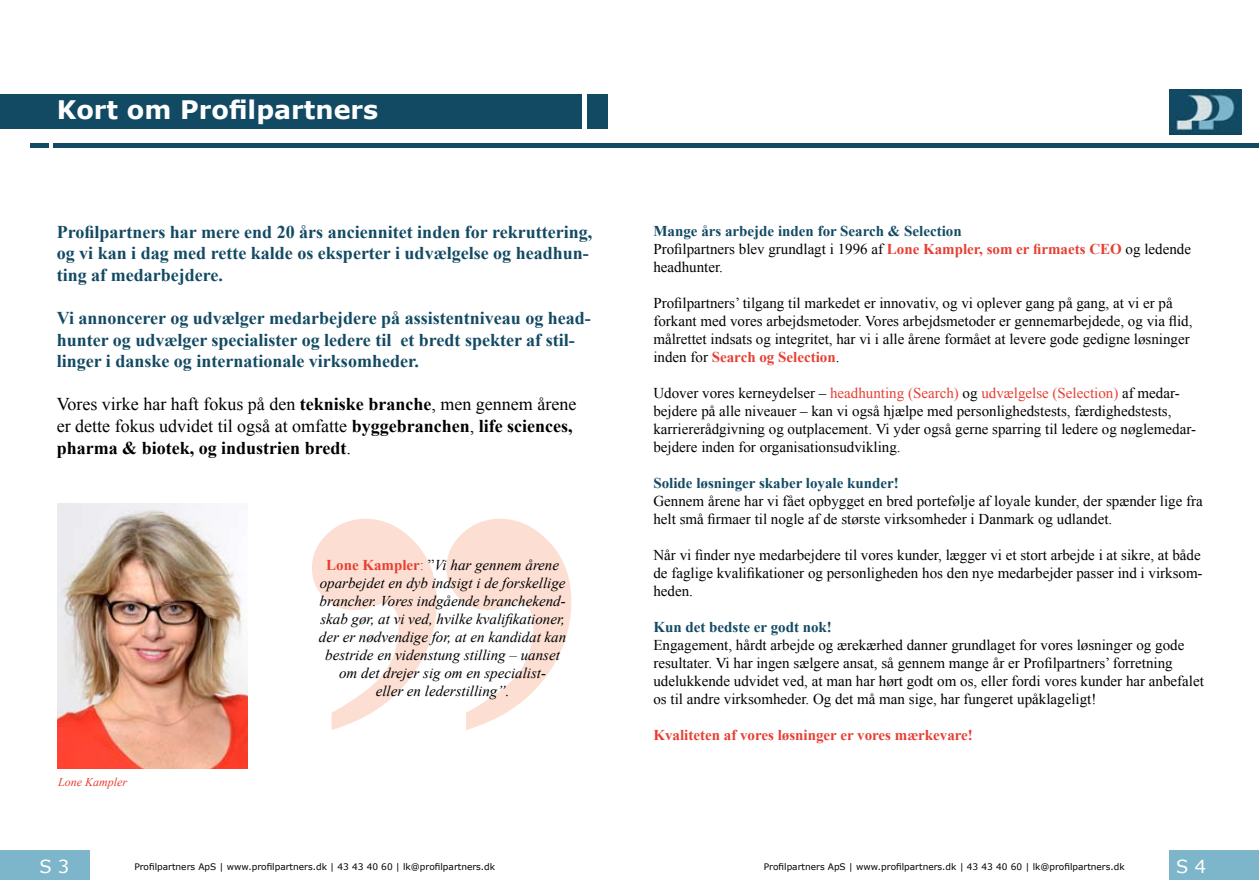
<style>
.page{position:relative;width:1259px;height:893px;background:#fff}
.page>*{position:absolute;margin:0;border:0;box-sizing:border-box;transform-origin:0 0}
.t1{font:700 25.5px "Verdana";color:#fff}
.t2{font:700 18px/21.6px "Times New Roman";color:#134a63}
.t3{font:18px/21.6px "Times New Roman";color:#000}
.t4{font:700 18px/21.6px "Times New Roman";color:#124a63}
.t5{font:18px "Verdana";color:#fff}
.t6{font:15px/18px "Times New Roman";color:#000}
.t7{font:italic 15px/18px "Times New Roman";color:#000;text-align:center}
.t8{font:700 15px "Times New Roman";color:#134a63}
.t9{font:700 15px "Times New Roman";color:#e63f33}
.t10{font:italic 12px "Times New Roman";color:#e63f33}
.t11{font:9px "Verdana";color:#000}
.s1{color:#134a63}
.s2{color:#124a63}
.s3{font-weight:700}
.s4{font-weight:700;font-style:normal;color:#e63f33}
.s5{font-style:normal;color:#e63f33}
.s6{font-style:normal}
.s7{font-weight:700;color:#134a63}
.s8{font-weight:700;color:#e63f33}
.s9{color:#e63f33}
</style>
<div class="page">
<div style="left:0;top:94px;width:581px;height:35px;background:#134a63"></div>
<div style="left:587px;top:94px;width:21px;height:35px;background:#134a63"></div>
<hr style="left:54px;top:144px;width:1205px;height:4px;background:#124a63">
<hr style="left:30px;top:144px;width:18px;height:4px;background:#124a63">
<img style="left:1170px;top:89px;width:72px;height:45px">
<div style="left:0;top:850px;width:89px;height:30px;background:#7db6ca"></div>
<div style="left:1169px;top:850px;width:90px;height:30px;background:#7db6ca"></div>
<img style="left:58px;top:503px;width:190px;height:266px">
<svg style="left:312px;top:519px;width:125px;height:211px"></svg>
<svg style="left:446px;top:519px;width:125px;height:211px"></svg>
<h1 class="t1" style="left:57px;top:92px;width:323px">Kort om Profilpartners</h1>
<p class="t4" style="left:57px;top:220px;width:537px">Profilpartners har mere end 20 års anciennitet inden for rekruttering, og vi kan i dag med rette kalde os eksperter i udvælgelse og <span class="s1">headhun&shy;ting af medarbejdere.</span></p>
<p class="t2" style="left:57px;top:307px;width:536px">Vi annoncerer og udvælger medarbejdere på assistentniveau og head&shy;hunter og udvælger specialister og ledere til et bredt spekter af <span class="s2">stil&shy;linger i danske og internationale virksomheder.</span></p>
<p class="t3" style="left:57px;top:393px;width:521px">Vores virke har haft fokus på den <span class="s3">tekniske branche</span>, men gennem årene er dette fokus udvidet til også at omfatte <span class="s3">byggebranchen</span>, <span class="s3">life sciences, pharma &amp; biotek, og industrien bredt</span>.</p>
<p class="t10" style="left:58px;top:774px;width:71px">Lone Kampler</p>
<p class="t7" style="left:319px;top:555px;width:249px"><span class="s4">Lone Kampler</span><span class="s5">:</span> <span class="s6">”</span>Vi har gennem årene oparbejdet en dyb indsigt i de forskellige brancher. Vores indgående branchekend&shy;skab gør, at vi ved, hvilke kvalifikationer, der er nødvendige for, at en kandidat kan bestride en videnstung stilling – uanset om det drejer sig om en specialist-<br>eller en lederstilling”.</p>
<p class="t6" style="left:653px;top:221px;width:539px"><span class="s7">Mange års arbejde inden for Search &amp; Selection<br></span>Profilpartners blev grundlagt i 1996 af <span class="s8">Lone Kampler, som er firmaets CEO</span> og ledende headhunter.</p>
<p class="t6" style="left:653px;top:293px;width:540px">Profilpartners’ tilgang til markedet er innovativ, og vi oplever gang på gang, at vi er på forkant med vores arbejdsmetoder. Vores arbejdsmetoder er gennemarbejdede, og via flid, målrettet indsats og integritet, har vi i alle årene formået at levere gode gedigne løsninger inden for <span class="s8">Search og Selection</span>.</p>
<p class="t6" style="left:653px;top:383px;width:544px">Udover vores kerneydelser – <span class="s9">headhunting (Search)</span> og <span class="s9">udvælgelse (Selection)</span> af medar&shy;bejdere på alle niveauer – kan vi også hjælpe med personlighedstests, færdighedstests, karriererådgivning og outplacement. Vi yder også gerne sparring til ledere og nøglemedar&shy;bejdere inden for organisationsudvikling.</p>
<p class="t8" style="left:653px;top:472px;width:247px">Solide løsninger skaber loyale kunder!</p>
<p class="t6" style="left:653px;top:491px;width:551px">Gennem årene har vi fået opbygget en bred portefølje af loyale kunder, der spænder lige fra helt små firmaer til nogle af de største virksomheder i Danmark og udlandet.</p>
<p class="t6" style="left:653px;top:545px;width:551px">Når vi finder nye medarbejdere til vores kunder, lægger vi et stort arbejde i at sikre, at både de faglige kvalifikationer og personligheden hos den nye medarbejder passer ind i virksom&shy;heden.</p>
<p class="t8" style="left:653px;top:616px;width:180px">Kun det bedste er godt nok!</p>
<p class="t6" style="left:653px;top:635px;width:552px">Engagement, hårdt arbejde og ærekærhed danner grundlaget for vores løsninger og gode resultater. Vi har ingen sælgere ansat, så gennem mange år er Profilpartners’ forretning udelukkende udvidet ved, at man har hørt godt om os, eller fordi vores kunder har anbefalet os til andre virksomheder. Og det må man sige, har fungeret upåklageligt!</p>
<p class="t9" style="left:653px;top:724px;width:321px">Kvaliteten af vores løsninger er vores mærkevare!</p>
<p class="t5" style="left:39px;top:854px;width:32px">S 3</p>
<p class="t11" style="left:764px;top:861px;width:362px">Profilpartners ApS | www.profilpartners.dk | 43 43 40 60 | lk@profilpartners.dk</p>
<p class="t5" style="left:1176px;top:854px;width:32px">S 4</p>
<p class="t11" style="left:134px;top:861px;width:362px">Profilpartners ApS | www.profilpartners.dk | 43 43 40 60 | lk@profilpartners.dk</p>
</div>
